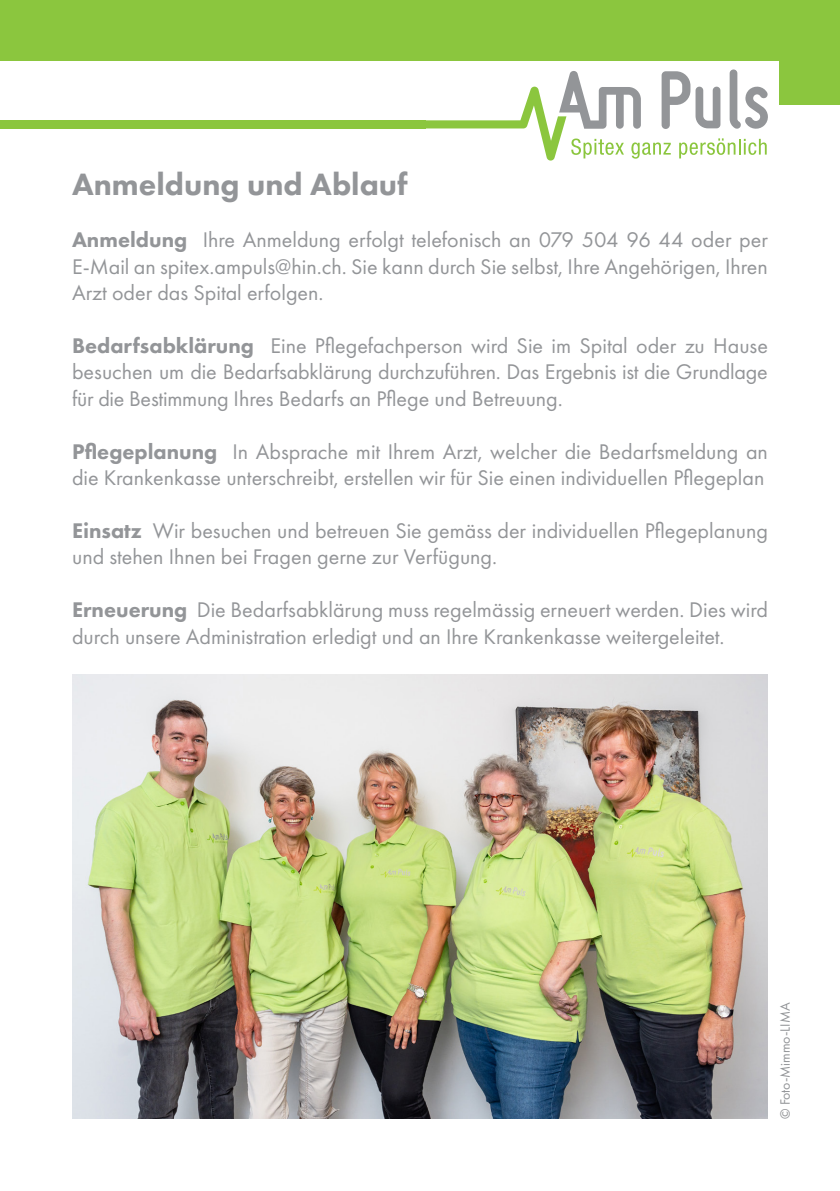
<style>
.page{position:relative;width:840px;height:1191px;background:#fff}
.page>*{position:absolute;margin:0;border:0;box-sizing:border-box;transform-origin:0 0}
.t1{font:800 32px "Futura PT";color:#939598}
.t2{font:22px/26.4px "Futura PT";color:#939598}
.t3{font:14px "Futura PT";color:#939598}
.s1{font-weight:800}
</style>
<div class="page">
<img style="left:72px;top:675px;width:695px;height:444px">
<div style="left:0;top:0;width:839px;height:105px;background:#8bc63e"></div>
<div style="left:0;top:61px;width:778px;height:118px;background:#fff"></div>
<svg style="left:397px;top:69px;width:370px;height:92px"></svg>
<div style="left:0;top:120px;width:425px;height:8px;background:#8bc63e"></div>
<p class="t1" style="left:72px;top:164px;width:337px">Anmeldung und Ablauf</p>
<p class="t2" style="left:72px;top:227px;width:697px;text-align:justify"><span class="s1">Anmeldung</span> Ihre Anmeldung erfolgt telefonisch an 079 504 96 44 oder per E-Mail an spitex.ampuls@hin.ch. Sie kann durch Sie selbst, Ihre Angehörigen, Ihren Arzt oder das Spital erfolgen.</p>
<p class="t2" style="left:72px;top:332px;width:697px;text-align:justify"><span class="s1">Bedarfsabklärung</span> Eine Pflegefachperson wird Sie im Spital oder zu Hause besuchen um die Bedarfsabklärung durchzuführen. Das Ergebnis ist die Grundlage für die Bestimmung Ihres Bedarfs an Pflege und Betreuung.</p>
<p class="t2" style="left:72px;top:438px;width:697px"><span class="s1">Pflegeplanung</span> In Absprache mit Ihrem Arzt, welcher die Bedarfsmeldung an die Krankenkasse unterschreibt, erstellen wir für Sie einen individuellen Pflegeplan</p>
<p class="t2" style="left:72px;top:517px;width:697px"><span class="s1">Einsatz</span> Wir besuchen und betreuen Sie gemäss der individuellen Pflegeplanung und stehen Ihnen bei Fragen gerne zur Verfügung.</p>
<p class="t2" style="left:72px;top:596px;width:697px"><span class="s1">Erneuerung</span> Die Bedarfsabklärung muss regelmässig erneuert werden. Dies wird durch unsere Administration erledigt und an Ihre Krankenkasse weitergeleitet.</p>
<p class="t3" style="left:776px;top:1119px;width:118px;rotate:-90deg">© Foto-Mimmo-LIMA</p>
</div>
